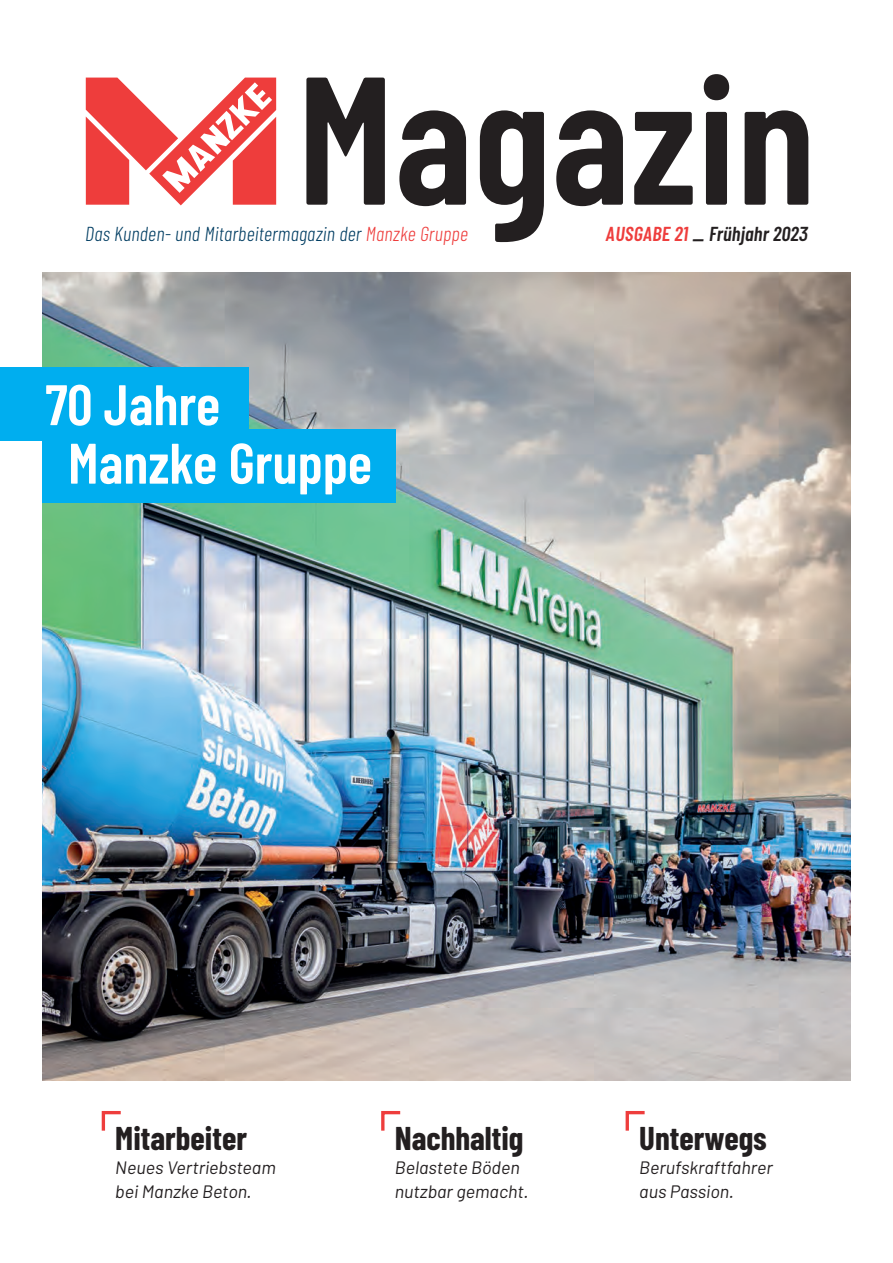
<style>
.page{position:relative;width:893px;height:1263px;background:#fff}
.page>*{position:absolute;margin:0;border:0;box-sizing:border-box;transform-origin:0 0}
.t1{font:600 57px "Barlow Condensed";color:#fff}
.t2{font:700 33px "Barlow Condensed";color:#231f20}
.t3{font:italic 300 20.25px "Barlow Condensed";letter-spacing:.01em;color:#003d62}
.t4{font:italic 600 20.25px "Barlow Condensed";letter-spacing:.01em;color:#231f20}
.t5{font:italic 18px/24px "Barlow";color:#231f20}
.s1{color:#ee3d3c}
</style>
<div class="page">
<svg style="left:306px;top:74px;width:502px;height:169px"></svg>
<svg style="left:86px;top:78px;width:190px;height:127px"></svg>
<svg style="left:101px;top:1111px;width:20px;height:20px"></svg>
<svg style="left:381px;top:1111px;width:20px;height:20px"></svg>
<svg style="left:625px;top:1111px;width:20px;height:20px"></svg>
<img style="left:43px;top:272px;width:807px;height:808px">
<div style="left:0;top:368px;width:249px;height:73px;background:#00aeef"></div>
<div style="left:43px;top:429px;width:353px;height:73px;background:#00aeef"></div>
<p class="t3" style="left:85px;top:221px;width:384px">Das Kunden- und Mitarbeitermagazin der <span class="s1">Manzke Gruppe</span></p>
<p class="t4" style="left:606px;top:221px;width:204px"><span class="s1">AUSGABE 21</span> — Frühjahr 2023</p>
<p class="t1" style="left:45px;top:369px;width:176px">70 Jahre</p>
<p class="t1" style="left:68px;top:428px;width:305px">Manzke Gruppe</p>
<p class="t2" style="left:115px;top:1117px;width:133px">Mitarbeiter</p>
<p class="t5" style="left:115px;top:1154px;width:162px">Neues Vertriebsteam bei Manzke Beton.</p>
<p class="t2" style="left:395px;top:1117px;width:130px">Nachhaltig</p>
<p class="t5" style="left:395px;top:1154px;width:127px">Belastete Böden</p>
<p class="t5" style="left:395px;top:1178px;width:135px">nutzbar gemacht.</p>
<p class="t2" style="left:639px;top:1117px;width:129px">Unterwegs</p>
<p class="t5" style="left:639px;top:1154px;width:135px">Berufskraftfahrer</p>
<p class="t5" style="left:639px;top:1178px;width:96px">aus Passion.</p>
</div>
